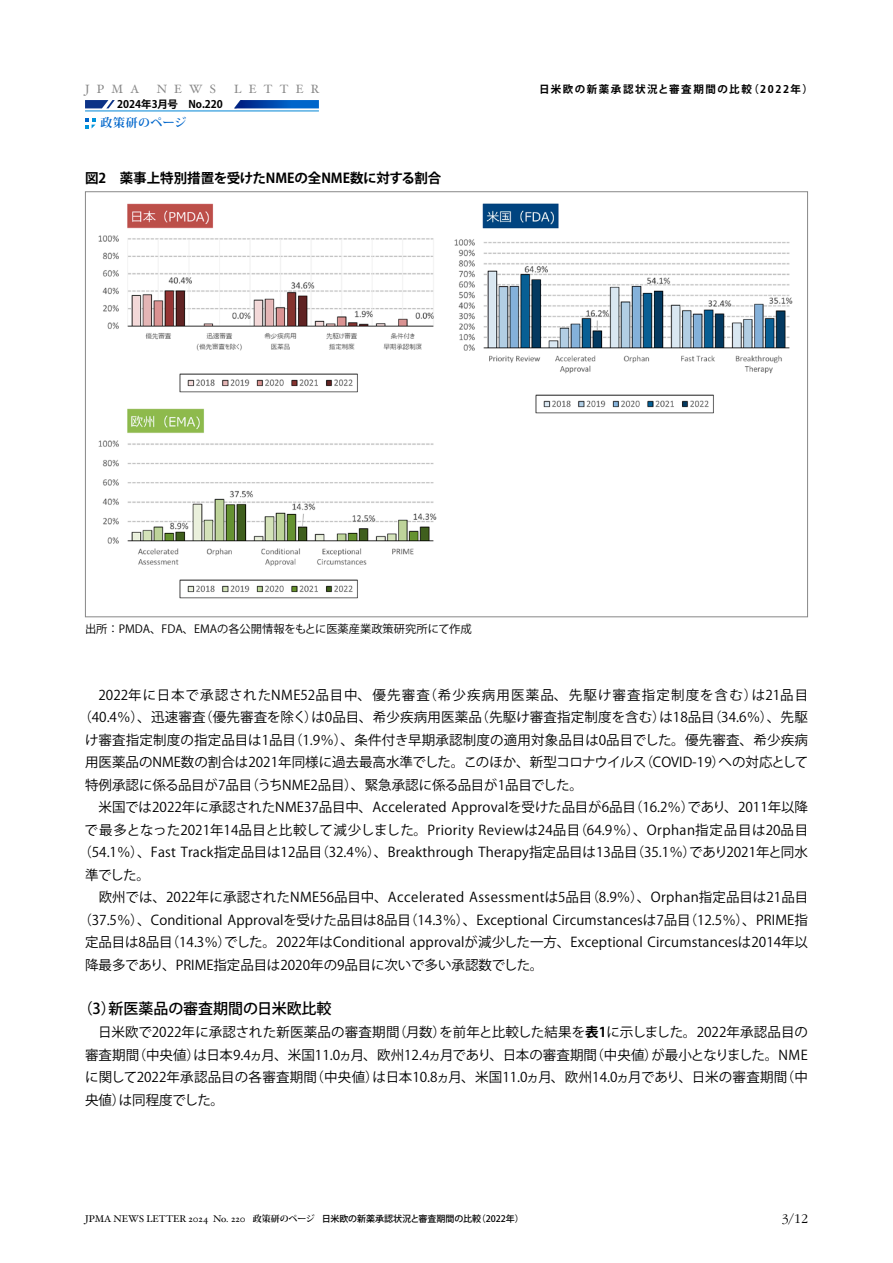
<style>
.page{position:relative;width:893px;height:1263px;background:#fff}
.page>*{position:absolute;margin:0;border:0;box-sizing:border-box;transform-origin:0 0}
.t1{font:500 15px "Koz Go Pr 6 N";color:#000}
.t2{font:300 13.8px "ITC Garamond Std";color:#000}
.t3{font:13.5px/22.5px "Koz Go Pr 6 N";color:#000;text-align:justify}
.t4{font:13.5px "Koz Go Pr 6 N";letter-spacing:.02em;color:#000}
.t5{font:13.5px "Koz Go Pr 6 N";letter-spacing:.065em;color:#000}
.t6{font:700 13.5px "Koz Go Pr 6 N";color:#000}
.t7{font:12px "Hoefler Text";letter-spacing:.6em;color:#888}
.t8{font:700 12px "Koz Min Pr 6 N";letter-spacing:.035em;color:#0066cb}
.t9{font:11.25px "Koz Go Pr 6 N";color:#000}
.t10{font:700 10.5px "Koz Go Pr 6 N";letter-spacing:.14em;color:#000}
.t11{font:700 10.5px "Koz Go Pr 6 N";color:#000}
.t12{font:500 9px "Koz Go Pr 6 N";color:#000}
.s1{font-weight:700}
.s2{font-family:"Hoefler Text";font-weight:400;font-size:9.75px}
.s3{font-family:"Koz Min Pr 6 N";font-weight:700}
</style>
<div class="page">
<svg style="left:85px;top:100px;width:30px;height:8px"></svg>
<svg style="left:234px;top:100px;width:85px;height:8px"></svg>
<hr style="left:85px;top:111px;width:234px;height:1px;background:#0085d6">
<img style="left:98px;top:203px;width:336px;height:190px">
<img style="left:98px;top:408px;width:339px;height:191px">
<img style="left:454px;top:203px;width:339px;height:211px">
<svg style="left:85px;top:118px;width:11px;height:10px"></svg>
<p class="t7" style="left:85px;top:82px;width:56px">JPMA</p>
<p class="t7" style="left:157px;top:82px;width:61px">NEWS</p>
<p class="t7" style="left:234px;top:82px;width:87px">LETTER</p>
<p class="t11" style="left:117px;top:99px;width:107px">2024年3月号　No.220</p>
<p class="t8" style="left:101px;top:116px;width:87px">政策研のページ</p>
<p class="t6" style="left:85px;top:170px;width:358px">図2　薬事上特別措置を受けたNMEの全NME数に対する割合</p>
<p class="t10" style="left:539px;top:84px;width:275px">日米欧の新薬承認状況と審査期間の比較（2022年）</p>
<p class="t9" style="left:85px;top:623px;width:388px">出所：PMDA、FDA、EMAの各公開情報をもとに医薬産業政策研究所にて作成</p>
<p class="t5" style="left:85px;top:687px;width:725px">　2022年に日本で承認されたNME52品目中、優先審査（希少疾病用医薬品、先駆け審査指定制度を含む）は21品目</p>
<p class="t3" style="left:79px;top:706px;width:731px">（40.4％）、迅速審査（優先審査を除く）は0品目、希少疾病用医薬品（先駆け審査指定制度を含む）は18品目（34.6％）、先駆</p>
<p class="t3" style="left:85px;top:729px;width:724px">け審査指定制度の指定品目は1品目（1.9％）、条件付き早期承認制度の適用対象品目は0品目でした。優先審査、希少疾病</p>
<p class="t3" style="left:85px;top:751px;width:725px">用医薬品のNME数の割合は2021年同様に過去最高水準でした。このほか、新型コロナウイルス（COVID-19）への対応として</p>
<p class="t3" style="left:85px;top:774px;width:499px">特例承認に係る品目が7品目（うちNME2品目）、緊急承認に係る品目が1品目でした。</p>
<p class="t3" style="left:85px;top:796px;width:724px">　米国では2022年に承認されたNME37品目中、Accelerated Approvalを受けた品目が6品目（16.2％）であり、2011年以降</p>
<p class="t4" style="left:85px;top:822px;width:725px">で最多となった2021年14品目と比較して減少しました。Priority Reviewは24品目（64.9％）、Orphan指定品目は20品目</p>
<p class="t3" style="left:79px;top:841px;width:731px">（54.1％）、Fast Track指定品目は12品目（32.4％）、Breakthrough Therapy指定品目は13品目（35.1％）であり2021年と同水</p>
<p class="t3" style="left:85px;top:864px;width:66px">準でした。</p>
<p class="t3" style="left:85px;top:886px;width:725px">　欧州では、2022年に承認されたNME56品目中、Accelerated Assessmentは5品目（8.9％）、Orphan指定品目は21品目</p>
<p class="t3" style="left:79px;top:909px;width:731px">（37.5％）、Conditional Approvalを受けた品目は8品目（14.3％）、Exceptional Circumstancesは7品目（12.5％）、PRIME指</p>
<p class="t3" style="left:85px;top:931px;width:724px">定品目は8品目（14.3％）でした。2022年はConditional approvalが減少した一方、Exceptional Circumstancesは2014年以</p>
<p class="t3" style="left:85px;top:954px;width:460px">降最多であり、PRIME指定品目は2020年の9品目に次いで多い承認数でした。</p>
<p class="t1" style="left:78px;top:1000px;width:255px">（3）新医薬品の審査期間の日米欧比較</p>
<p class="t3" style="left:85px;top:1021px;width:724px">　日米欧で2022年に承認された新医薬品の審査期間（月数）を前年と比較した結果を<span class="s1">表1</span>に示しました。2022年承認品目の審査期間（中央値）は日本9.4ヵ月、米国11.0ヵ月、欧州12.4ヵ月であり、日本の審査期間（中央値）が最小となりました。NMEに関して2022年承認品目の各審査期間（中央値）は日本10.8ヵ月、米国11.0ヵ月、欧州14.0ヵ月であり、日米の審査期間（中央値）は同程度でした。</p>
<p class="t12" style="left:85px;top:1214px;width:440px"><span class="s2">JPMA NEWS LETTER 2024 No. 220</span> <span class="s3">政策研のページ</span> 日米欧の新薬承認状況と審査期間の比較（2022年）</p>
<p class="t2" style="left:782px;top:1212px;width:28px">3/12</p>
</div>
